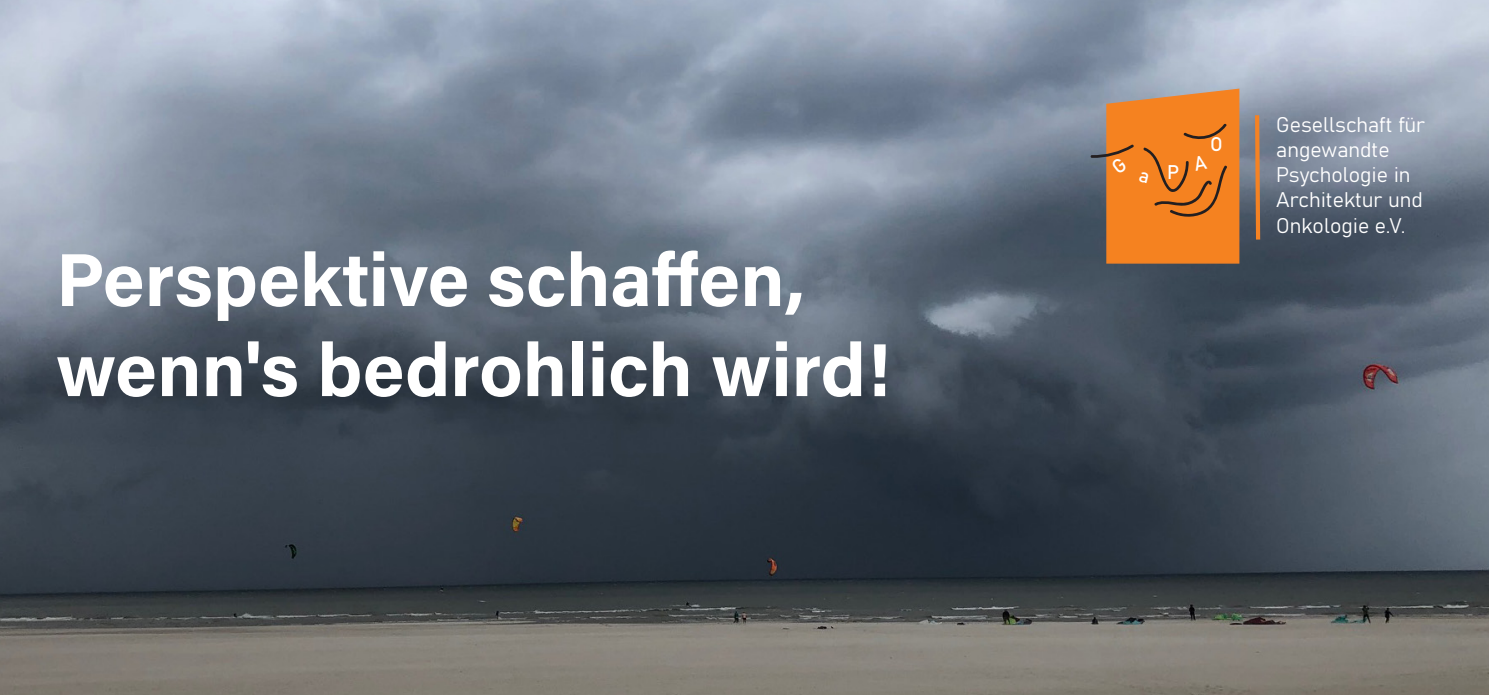
<style>
.page{position:relative;width:1489px;height:695px;background:#fff}
.page>*{position:absolute;margin:0;border:0;box-sizing:border-box;transform-origin:0 0}
.t1{font:75px "Acumin Variable Concept";letter-spacing:.055em;color:#fff}
.t2{font:21px/25px "Bahnschrift";color:#fff}
.t3{font:19.5px "Bahnschrift";color:#fff}
</style>
<div class="page">
<img style="left:0;top:0;width:1488px;height:694px">
<svg style="left:1252px;top:111px;width:10px;height:133px"></svg>
<svg style="left:1090px;top:88px;width:149px;height:176px;background:#d97e30"></svg>
<p class="t1" style="left:56px;top:228px;width:742px">Perspektive schaffen,</p>
<p class="t1" style="left:56px;top:318px;width:833px">wenn's bedrohlich wird!</p>
<p class="t3" style="left:1167px;top:158px;width:14px">P</p>
<p class="t3" style="left:1209px;top:129px;width:14px">O</p>
<p class="t2" style="left:1276px;top:111px;width:150px">Gesellschaft für angewandte<br>Psychologie in<br>Architektur und<br>Onkologie e.V.</p>
</div>
